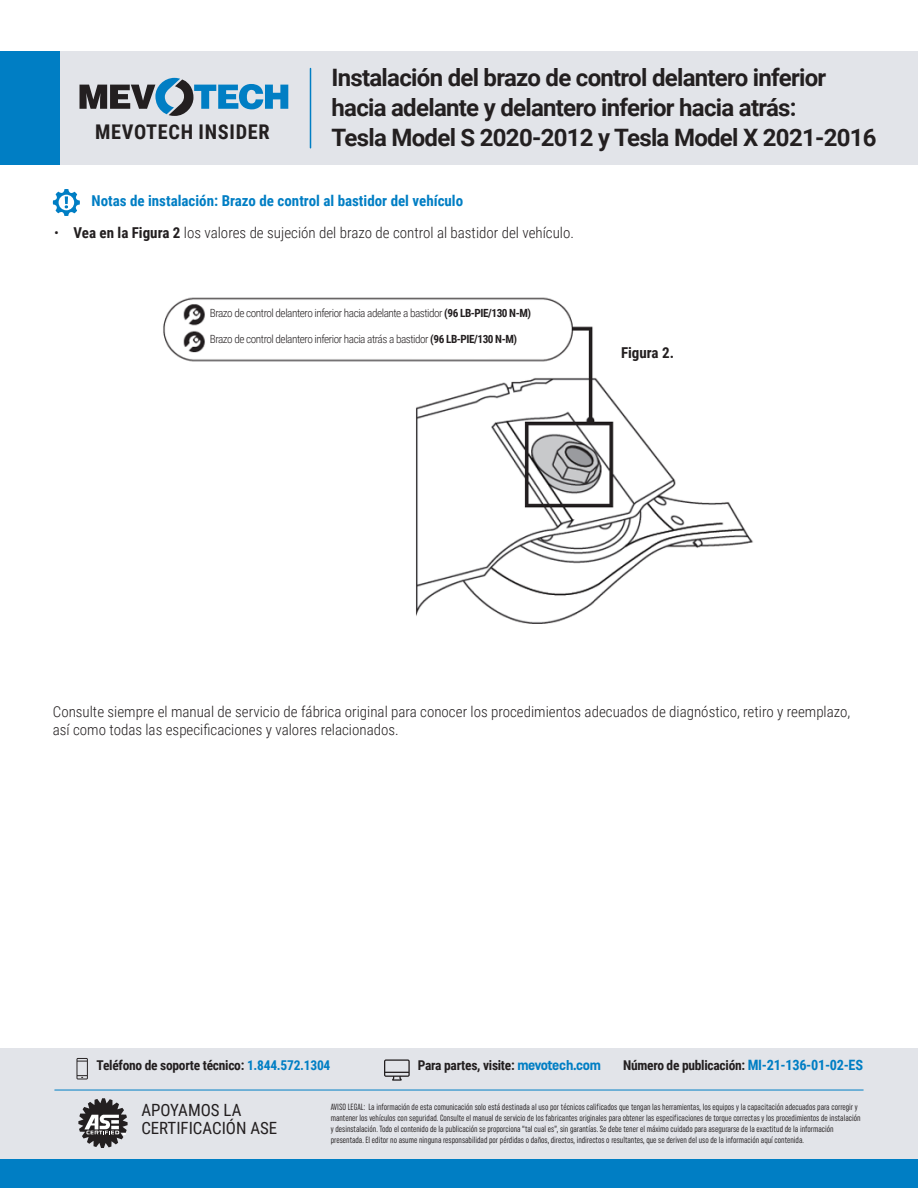
<style>
.page{position:relative;width:918px;height:1188px;background:#fff}
.page>*{position:absolute;margin:0;border:0;box-sizing:border-box;transform-origin:0 0}
.t1{font:700 24px/30px "Roboto";letter-spacing:-.03em;color:#231f20}
.t2{font:700 20.25px "Roboto Condensed";letter-spacing:.035em;color:#231f20}
.t3{font:16.8px/18px "Roboto Condensed";color:#231f20}
.Basic_Body{font:300 15px/18px "Roboto Condensed";color:#231f20}
.Basic_Body-2{font:700 15px "Roboto Condensed";color:#007ec4}
.Basic_Body-3{font:700 15px "Roboto Condensed";color:#231f20}
.t4{font:700 13.5px "Roboto Condensed";letter-spacing:-.02em;color:#231f20}
.Basic_Body-4{font:300 11.25px "Roboto Condensed";letter-spacing:-.04em;color:#231f20}
.t5{font:extra-condensed 9px/10.8px "Uniform";color:#231f20}
.s1{font-weight:700}
.s2{color:#007ec4}
.s3{font-family:"Uniform Condensed";font-size:14.25px;color:#007ec4}
.s4{font-size:14.25px;color:#007ec4}
</style>
<div class="page">
<div style="left:0;top:1049px;width:918px;height:139px;background:#e2e4e9"></div>
<div style="left:0;top:1160px;width:918px;height:28px;background:#007ec4"></div>
<svg style="left:78px;top:1098px;width:50px;height:50px"></svg>
<svg style="left:76px;top:1058px;width:12px;height:21px"></svg>
<svg style="left:384px;top:1059px;width:26px;height:22px"></svg>
<hr style="left:55px;top:1090px;width:808px;height:1px;background:#007ec4">
<div style="left:50px;top:51px;width:868px;height:113px;background:#e2e4e9"></div>
<div style="left:0;top:51px;width:59px;height:113px;background:#007ec4"></div>
<hr style="left:310px;top:69px;width:1px;height:79px;background:#007ec4">
<svg style="left:80px;top:78px;width:208px;height:38px"></svg>
<svg style="left:53px;top:189px;width:27px;height:27px"></svg>
<img style="left:163px;top:297px;width:590px;height:327px">
<svg style="left:208px;top:301px;width:347px;height:58px"></svg>
<p class="t1" style="left:332px;top:62px;width:496px">Instalación del brazo de control delantero inferior hacia adelante y delantero inferior hacia atrás:</p>
<p class="t2" style="left:95px;top:118px;width:176px">MEVOTECH INSIDER</p>
<p class="t1" style="left:332px;top:122px;width:547px">Tesla Model S 2020-2012 y Tesla Model X 2021-2016</p>
<p class="Basic_Body-2" style="left:92px;top:190px;width:373px">Notas de instalación: Brazo de control al bastidor del vehículo</p>
<p class="Basic_Body" style="left:54px;top:223px;width:522px">• <span class="s1">Vea en la Figura 2</span> los valores de sujeción del brazo de control al bastidor del vehículo.</p>
<p class="Basic_Body-4" style="left:210px;top:305px;width:323px">Brazo de control delantero inferior hacia adelante a bastidor <span class="s1">(96 LB-PIE/130 N-M)</span></p>
<p class="Basic_Body-4" style="left:210px;top:331px;width:309px">Brazo de control delantero inferior hacia atrás a bastidor <span class="s1">(96 LB-PIE/130 N-M)</span></p>
<p class="Basic_Body-3" style="left:621px;top:342px;width:55px">Figura 2.</p>
<p class="Basic_Body" style="left:53px;top:702px;width:799px">Consulte siempre el manual de servicio de fábrica original para conocer los procedimientos adecuados de diagnóstico, retiro y reemplazo, así como todas las especificaciones y valores relacionados.</p>
<p class="t4" style="left:97px;top:1055px;width:235px">Teléfono de soporte técnico: <span class="s2">1.844.572.1304</span></p>
<p class="t4" style="left:418px;top:1055px;width:185px">Para partes, visite: <span class="s3">mevotech.com</span></p>
<p class="t4" style="left:623px;top:1055px;width:241px">Número de publicación: <span class="s4">MI-21-136-01-02-ES</span></p>
<p class="t3" style="left:141px;top:1101px;width:137px">APOYAMOS LA<br>CERTIFICACIÓN ASE</p>
<p class="t5" style="left:331px;top:1102px;width:531px">AVISO LEGAL: La información de esta comunicación solo está destinada al uso por técnicos calificados que tengan las herramientas, los equipos y la capacitación adecuados para corregir y mantener los vehículos con seguridad. Consulte el manual de servicio de los fabricantes originales para obtener las especificaciones de torque correctas y los procedimientos de instalación y desinstalación. Todo el contenido de la publicación se proporciona “tal cual es”, sin garantías. Se debe tener el máximo cuidado para asegurarse de la exactitud de la información presentada. El editor no asume ninguna responsabilidad por pérdidas o daños, directos, indirectos o resultantes, que se deriven del uso de la información aquí contenida.</p>
</div>
